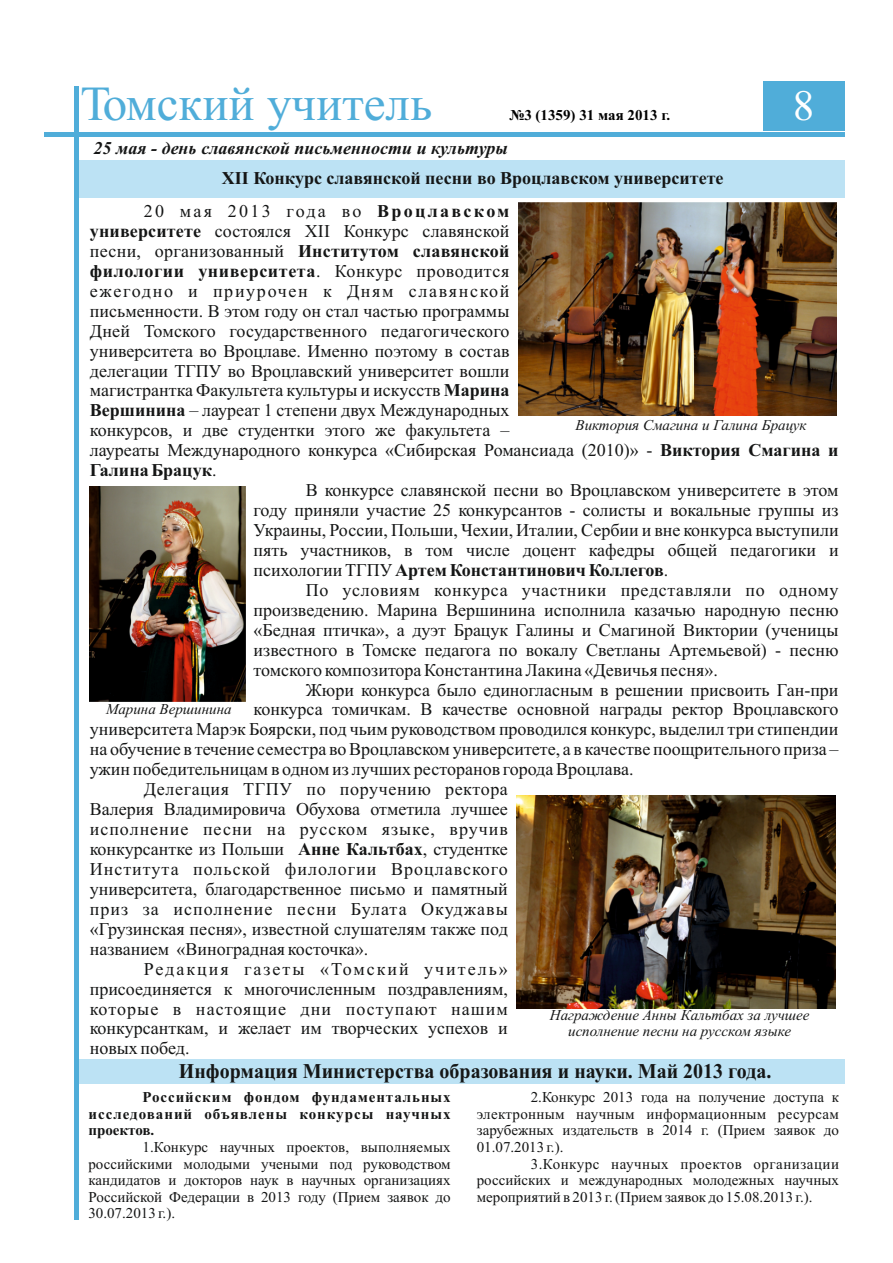
<style>
.page{position:relative;width:893px;height:1263px;background:#fff}
.page>*{position:absolute;margin:0;border:0;box-sizing:border-box;transform-origin:0 0}
.t1{font:49.05px "Times New Roman";color:#50add9}
.t2{font:43.2px "Times New Roman";color:#fff}
.t3{font:700 21px "Times New Roman";color:#151616;scale:.95 1}
.t4{font:18px "Times New Roman";color:#151616}
.t5{font:18px "Times New Roman";letter-spacing:.055em;color:#151616}
.t6{font:700 18px "Times New Roman";color:#151616}
.t7{font:18px "Times New Roman";letter-spacing:.035em;color:#151616}
.t8{font:italic 700 18px "Times New Roman";color:#151616}
.t9{font:700 18px "Times New Roman";letter-spacing:.035em;color:#151616}
.t10{font:18px "Times New Roman";letter-spacing:.06em;color:#151616}
.t11{font:18px "Times New Roman";letter-spacing:.095em;color:#151616}
.t12{font:18px "Times New Roman";letter-spacing:.11em;color:#151616}
.t13{font:18px "Times New Roman";letter-spacing:.125em;color:#151616}
.t14{font:15px "Times New Roman";color:#151616}
.t15{font:italic 15px/16.6px "Times New Roman";color:#151616;text-align:center}
.t16{font:700 15px "Times New Roman";letter-spacing:.06em;color:#151616}
.t17{font:15px "Times New Roman";letter-spacing:.02em;color:#151616}
.t18{font:15px "Times New Roman";letter-spacing:.035em;color:#151616}
.t19{font:700 15px "Times New Roman";color:#000}
.t20{font:700 15px "Times New Roman";color:#151616}
.s1{font-weight:700}
.s2{font-weight:400}
</style>
<div class="page">
<div style="left:79px;top:160px;width:765px;height:38px;background:#bce2f4"></div>
<hr style="left:44px;top:132px;width:801px;height:4px;background:#50add9">
<div style="left:763px;top:82px;width:81px;height:49px;background:#50add9"></div>
<hr style="left:75px;top:86px;width:4px;height:1134px;background:#50add9">
<div style="left:79px;top:1059px;width:766px;height:25px;background:#bce2f4"></div>
<img style="left:518px;top:203px;width:318px;height:212px">
<img style="left:89px;top:487px;width:156px;height:215px">
<img style="left:517px;top:795px;width:319px;height:213px">
<h1 class="t1" style="left:80px;top:86px;width:353px">Томский учитель</h1>
<p class="t19" style="left:509px;top:110px;width:162px">№3 (1359) 31 мая 2013 г.</p>
<p class="t8" style="left:94px;top:141px;width:416px">25 мая - день славянской письменности и культуры</p>
<p class="t6" style="left:222px;top:172px;width:503px">XII Конкурс славянской песни во Вроцлавском университете</p>
<h2 class="t2" style="left:793px;top:90px;width:23px">8</h2>
<p class="t13" style="left:144px;top:205px;width:367px">20 мая 2013 года во <span class="s1">Вроцлавском</span></p>
<p class="t4" style="left:90px;top:224px;width:421px"><span class="s1">университете</span> состоялся XII Конкурс славянской</p>
<p class="t4" style="left:90px;top:244px;width:421px">песни, организованный <span class="s1">Институтом славянской</span></p>
<p class="t9" style="left:90px;top:265px;width:421px">филологии университета<span class="s2">. Конкурс проводится</span></p>
<p class="t11" style="left:90px;top:284px;width:421px">ежегодно и приурочен к Дням славянской</p>
<p class="t4" style="left:90px;top:304px;width:421px">письменности. В этом году он стал частью программы</p>
<p class="t4" style="left:90px;top:324px;width:421px">Дней Томского государственного педагогического</p>
<p class="t4" style="left:90px;top:344px;width:421px">университета во Вроцлаве. Именно поэтому в состав</p>
<p class="t4" style="left:90px;top:364px;width:421px">делегации ТГПУ во Вроцлавский университет вошли</p>
<p class="t4" style="left:90px;top:384px;width:421px">магистрантка Факультета культуры и искусств <span class="s1">Марина</span></p>
<p class="t4" style="left:90px;top:404px;width:421px"><span class="s1">Вершинина</span> – лауреат 1 степени двух Международных</p>
<p class="t4" style="left:90px;top:424px;width:421px">конкурсов, и две студентки этого же факультета –</p>
<p class="t4" style="left:90px;top:444px;width:750px">лауреаты Международного конкурса «Сибирская Романсиада (2010)» - <span class="s1">Виктория Смагина и</span></p>
<p class="t6" style="left:90px;top:464px;width:128px">Галина Брацук<span class="s2">.</span></p>
<p class="t4" style="left:306px;top:484px;width:534px">В конкурсе славянской песни во Вроцлавском университете в этом</p>
<p class="t4" style="left:254px;top:504px;width:586px">году приняли участие 25 конкурсантов - солисты и вокальные группы из</p>
<p class="t4" style="left:254px;top:524px;width:586px">Украины, России, Польши, Чехии, Италии, Сербии и вне конкурса выступили</p>
<p class="t4" style="left:254px;top:543px;width:586px">пять участников, в том числе доцент кафедры общей педагогики и</p>
<p class="t6" style="left:254px;top:564px;width:416px"><span class="s2">психологии ТГПУ</span> Артем Константинович Коллегов<span class="s2">.</span></p>
<p class="t7" style="left:306px;top:583px;width:534px">По условиям конкурса участники представляли по одному</p>
<p class="t4" style="left:254px;top:603px;width:586px">произведению. Марина Вершинина исполнила казачью народную песню</p>
<p class="t4" style="left:254px;top:623px;width:586px">«Бедная птичка», а дуэт Брацук Галины и Смагиной Виктории (ученицы</p>
<p class="t4" style="left:254px;top:643px;width:586px">известного в Томске педагога по вокалу Светланы Артемьевой) - песню</p>
<p class="t4" style="left:254px;top:663px;width:466px">томского композитора Константина Лакина «Девичья песня».</p>
<p class="t4" style="left:306px;top:683px;width:534px">Жюри конкурса было единогласным в решении присвоить Ган-при</p>
<p class="t4" style="left:254px;top:703px;width:586px">конкурса томичкам. В качестве основной награды ректор Вроцлавского</p>
<p class="t4" style="left:90px;top:723px;width:750px">университета Марэк Боярски, под чьим руководством проводился конкурс, выделил три стипендии</p>
<p class="t4" style="left:90px;top:743px;width:750px">на обучение в течение семестра во Вроцлавском университете, а в качестве поощрительного приза –</p>
<p class="t4" style="left:90px;top:763px;width:545px">ужин победительницам в одном из лучших ресторанов города Вроцлава.</p>
<p class="t7" style="left:144px;top:783px;width:366px">Делегация ТГПУ по поручению ректора</p>
<p class="t4" style="left:90px;top:803px;width:420px">Валерия Владимировича Обухова отметила лучшее</p>
<p class="t5" style="left:90px;top:823px;width:420px">исполнение песни на русском языке, вручив</p>
<p class="t4" style="left:90px;top:842px;width:420px">конкурсантке из Польши <span class="s1">Анне Кальтбах</span>, студентке</p>
<p class="t5" style="left:90px;top:862px;width:420px">Института польской филологии Вроцлавского</p>
<p class="t4" style="left:90px;top:882px;width:420px">университета, благодарственное письмо и памятный</p>
<p class="t5" style="left:90px;top:902px;width:420px">приз за исполнение песни Булата Окуджавы</p>
<p class="t4" style="left:90px;top:922px;width:420px">«Грузинская песня», известной слушателям также под</p>
<p class="t4" style="left:90px;top:942px;width:280px">названием «Виноградная косточка».</p>
<p class="t12" style="left:144px;top:962px;width:366px">Редакция газеты «Томский учитель»</p>
<p class="t4" style="left:90px;top:982px;width:420px">присоединяется к многочисленным поздравлениям,</p>
<p class="t10" style="left:90px;top:1002px;width:420px">которые в настоящие дни поступают нашим</p>
<p class="t4" style="left:90px;top:1022px;width:420px">конкурсанткам, и желает им творческих успехов и</p>
<p class="t4" style="left:90px;top:1042px;width:101px">новых побед.</p>
<p class="t15" style="left:575px;top:418px;width:233px">Виктория Смагина и Галина Брацук</p>
<p class="t15" style="left:106px;top:702px;width:127px">Марина Вершинина</p>
<p class="t15" style="left:550px;top:1008px;width:261px">Награждение Анны Кальтбах за лучшее исполнение песни на русском языке</p>
<p class="t3" style="left:179px;top:1063px;width:625px">Информация Министерства образования и науки. Май 2013 года.</p>
<p class="t16" style="left:142px;top:1092px;width:310px">Российским фондом фундаментальных</p>
<p class="t14" style="left:531px;top:1092px;width:310px">2.Конкурс 2013 года на получение доступа к</p>
<p class="t16" style="left:88px;top:1108px;width:364px">исследований объявлены конкурсы научных</p>
<p class="t17" style="left:477px;top:1108px;width:364px">электронным научным информационным ресурсам</p>
<p class="t20" style="left:88px;top:1125px;width:67px">проектов.</p>
<p class="t14" style="left:477px;top:1125px;width:364px">зарубежных издательств в 2014 г. (Прием заявок до</p>
<p class="t14" style="left:142px;top:1141px;width:310px">1.Конкурс научных проектов, выполняемых</p>
<p class="t14" style="left:477px;top:1141px;width:88px">01.07.2013 г.).</p>
<p class="t14" style="left:88px;top:1158px;width:364px">российскими молодыми учеными под руководством</p>
<p class="t18" style="left:531px;top:1158px;width:310px">3.Конкурс научных проектов организации</p>
<p class="t14" style="left:88px;top:1175px;width:364px">кандидатов и докторов наук в научных организациях</p>
<p class="t14" style="left:477px;top:1175px;width:364px">российских и международных молодежных научных</p>
<p class="t14" style="left:88px;top:1191px;width:364px">Российской Федерации в 2013 году (Прием заявок до</p>
<p class="t14" style="left:477px;top:1191px;width:337px">мероприятий в 2013 г. (Прием заявок до 15.08.2013 г.).</p>
<p class="t14" style="left:88px;top:1208px;width:88px">30.07.2013 г.).</p>
</div>
